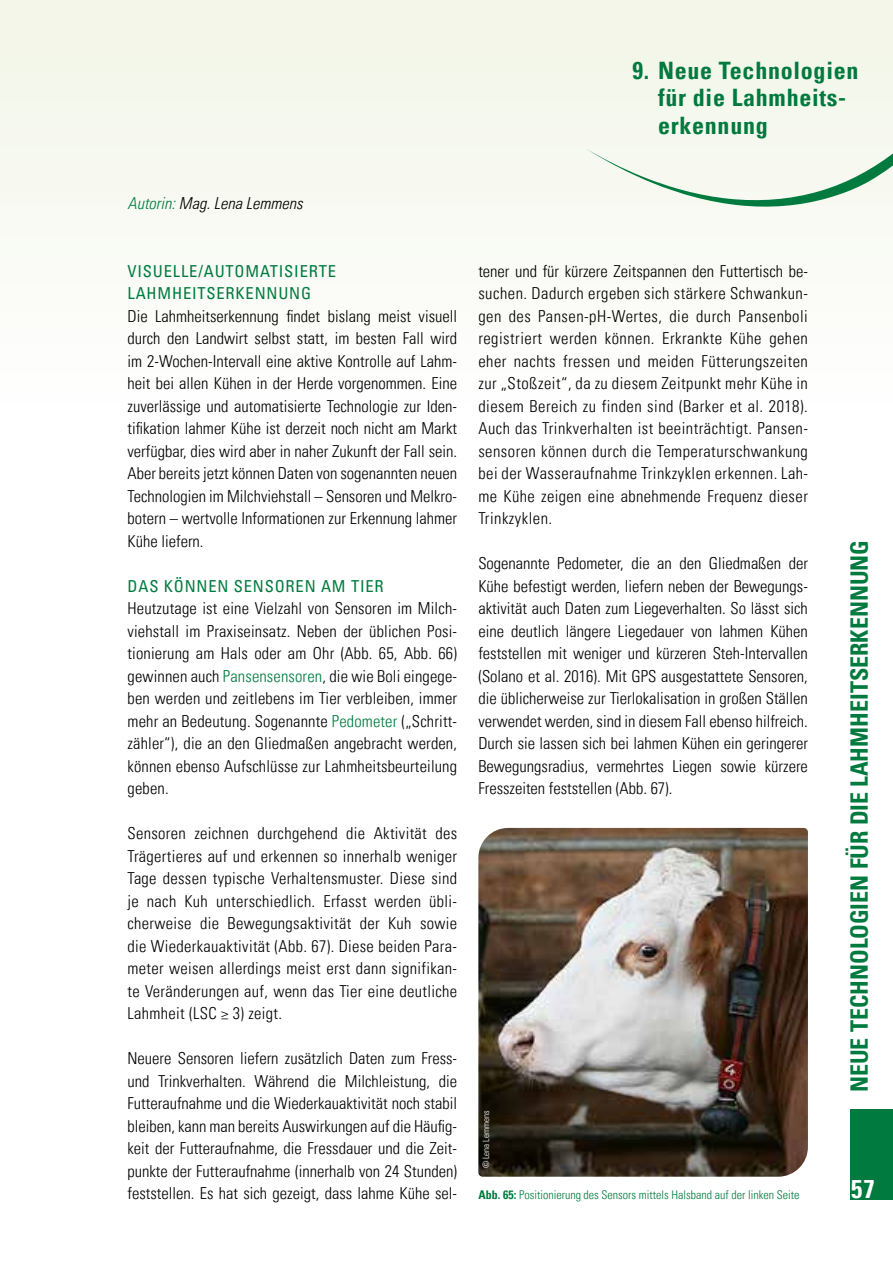
<style>
.page{position:relative;width:893px;height:1263px;background:#fff}
.page>*{position:absolute;margin:0;border:0;box-sizing:border-box;transform-origin:0 0}
.t1{font:700 condensed 25.5px "Univers LT Pro";color:#fff}
.t2{font:700 condensed 24px/27px "Univers LT Pro";letter-spacing:.03em;color:#007a3e}
.t3{font:700 condensed 24px "Univers LT Pro";color:#007a3e}
.t4{font:300 condensed 16.5px/22.5px "Univers LT Pro";color:#000;text-align:justify}
.t5{font:condensed 16.5px/22.5px "Univers LT Pro";letter-spacing:.05em;color:#007a3e}
.t6{font:italic 300 condensed 16.5px "Univers LT Pro";color:#000}
.t7{font:300 condensed 12px "Univers LT Pro";color:#007a3e}
.t8{font:300 condensed 9px "Univers LT Pro";color:#fff}
.s1{color:#007a3e}
.s2{font-weight:700}
</style>
<div class="page">
<div style="left:0;top:0;width:893px;height:476px;background:linear-gradient(to right,#f9faf4,#f9fbf5)"></div>
<div style="left:850px;top:1109px;width:43px;height:90px;background:#007a3e"></div>
<svg style="left:585px;top:144px;width:308px;height:64px"></svg>
<img style="left:478px;top:828px;width:330px;height:349px">
<h2 class="t2" style="left:658px;top:57px;width:202px;text-indent:-26px">9. Neue Technologien für die Lahmheits&shy;erkennung</h2>
<p class="t6" style="left:128px;top:192px;width:177px"><span class="s1">Autorin:</span> Mag. Lena Lemmens</p>
<p class="t5" style="left:128px;top:259px;width:210px">VISUELLE/AUTOMATISIERTE<br>LAHMHEITSERKENNUNG</p>
<p class="t4" style="left:128px;top:304px;width:331px">Die Lahmheitserkennung findet bislang meist visuell durch den Landwirt selbst statt, im besten Fall wird im 2-Wochen-Intervall eine aktive Kontrolle auf Lahm&shy;heit bei allen Kühen in der Herde vorgenommen. Eine zuverlässige und automatisierte Technologie zur Iden&shy;tifikation lahmer Kühe ist derzeit noch nicht am Markt verfügbar, dies wird aber in naher Zukunft der Fall sein.<br>Aber bereits jetzt können Daten von sogenannten neuen Technologien im Milchviehstall – Sensoren und Melkro&shy;botern – wertvolle Informationen zur Erkennung lahmer Kühe liefern.</p>
<p class="t5" style="left:128px;top:574px;width:258px">DAS KÖNNEN SENSOREN AM TIER</p>
<p class="t4" style="left:128px;top:596px;width:331px">Heutzutage ist eine Vielzahl von Sensoren im Milch&shy;viehstall im Praxiseinsatz. Neben der üblichen Posi&shy;tionierung am Hals oder am Ohr (Abb. 65, Abb. 66) gewinnen auch <span class="s1">Pansensensoren</span>, die wie Boli eingege&shy;ben werden und zeitlebens im Tier verbleiben, immer mehr an Bedeutung. Sogenannte <span class="s1">Pedometer</span> („Schritt&shy;zähler“), die an den Gliedmaßen angebracht werden, können ebenso Aufschlüsse zur Lahmheitsbeurteilung geben.</p>
<p class="t4" style="left:128px;top:821px;width:331px">Sensoren zeichnen durchgehend die Aktivität des Trägertieres auf und erkennen so innerhalb weniger Tage dessen typische Verhaltensmuster. Diese sind je nach Kuh unterschiedlich. Erfasst werden übli&shy;cherweise die Bewegungsaktivität der Kuh sowie die Wiederkauaktivität (Abb. 67). Diese beiden Para&shy;meter weisen allerdings meist erst dann signifikan&shy;te Veränderungen auf, wenn das Tier eine deutliche Lahmheit (LSC ≥ 3) zeigt.</p>
<p class="t4" style="left:128px;top:1046px;width:331px">Neuere Sensoren liefern zusätzlich Daten zum Fress&shy;und Trinkverhalten. Während die Milchleistung, die Futteraufnahme und die Wiederkauaktivität noch stabil bleiben, kann man bereits Auswirkungen auf die Häufig&shy;keit der Futteraufnahme, die Fressdauer und die Zeit&shy;punkte der Futteraufnahme (innerhalb von 24 Stunden) feststellen. Es hat sich gezeigt, dass lahme Kühe sel-</p>
<p class="t4" style="left:478px;top:259px;width:331px">tener und für kürzere Zeitspannen den Futtertisch be&shy;suchen. Dadurch ergeben sich stärkere Schwankun&shy;gen des Pansen-pH-Wertes, die durch Pansenboli registriert werden können. Erkrankte Kühe gehen eher nachts fressen und meiden Fütterungszeiten zur „Stoßzeit“, da zu diesem Zeitpunkt mehr Kühe in diesem Bereich zu finden sind (Barker et al. 2018).<br>Auch das Trinkverhalten ist beeinträchtigt. Pansen&shy;sensoren können durch die Temperaturschwankung bei der Wasseraufnahme Trinkzyklen erkennen. Lah&shy;me Kühe zeigen eine abnehmende Frequenz dieser Trinkzyklen.</p>
<p class="t4" style="left:478px;top:551px;width:331px">Sogenannte Pedometer, die an den Gliedmaßen der Kühe befestigt werden, liefern neben der Bewegungs&shy;aktivität auch Daten zum Liegeverhalten. So lässt sich eine deutlich längere Liegedauer von lahmen Kühen feststellen mit weniger und kürzeren Steh-Intervallen (Solano et al. 2016). Mit GPS ausgestattete Sensoren, die üblicherweise zur Tierlokalisation in großen Ställen verwendet werden, sind in diesem Fall ebenso hilfreich.<br>Durch sie lassen sich bei lahmen Kühen ein geringerer Bewegungsradius, vermehrtes Liegen sowie kürzere Fresszeiten feststellen (Abb. 67).</p>
<p class="t8" style="left:480px;top:1168px;width:59px;rotate:-90deg">© Lena Lemmens</p>
<p class="t7" style="left:478px;top:1187px;width:323px"><span class="s2">Abb. 65:</span> Positionierung des Sensors mittels Halsband auf der linken Seite</p>
<h2 class="t3" style="left:845px;top:1092px;width:554px;rotate:-90deg">NEUE TECHNOLOGIEN FÜR DIE LAHMHEITSERKENNUNG</h2>
<h1 class="t1" style="left:851px;top:1173px;width:25px">57</h1>
</div>
